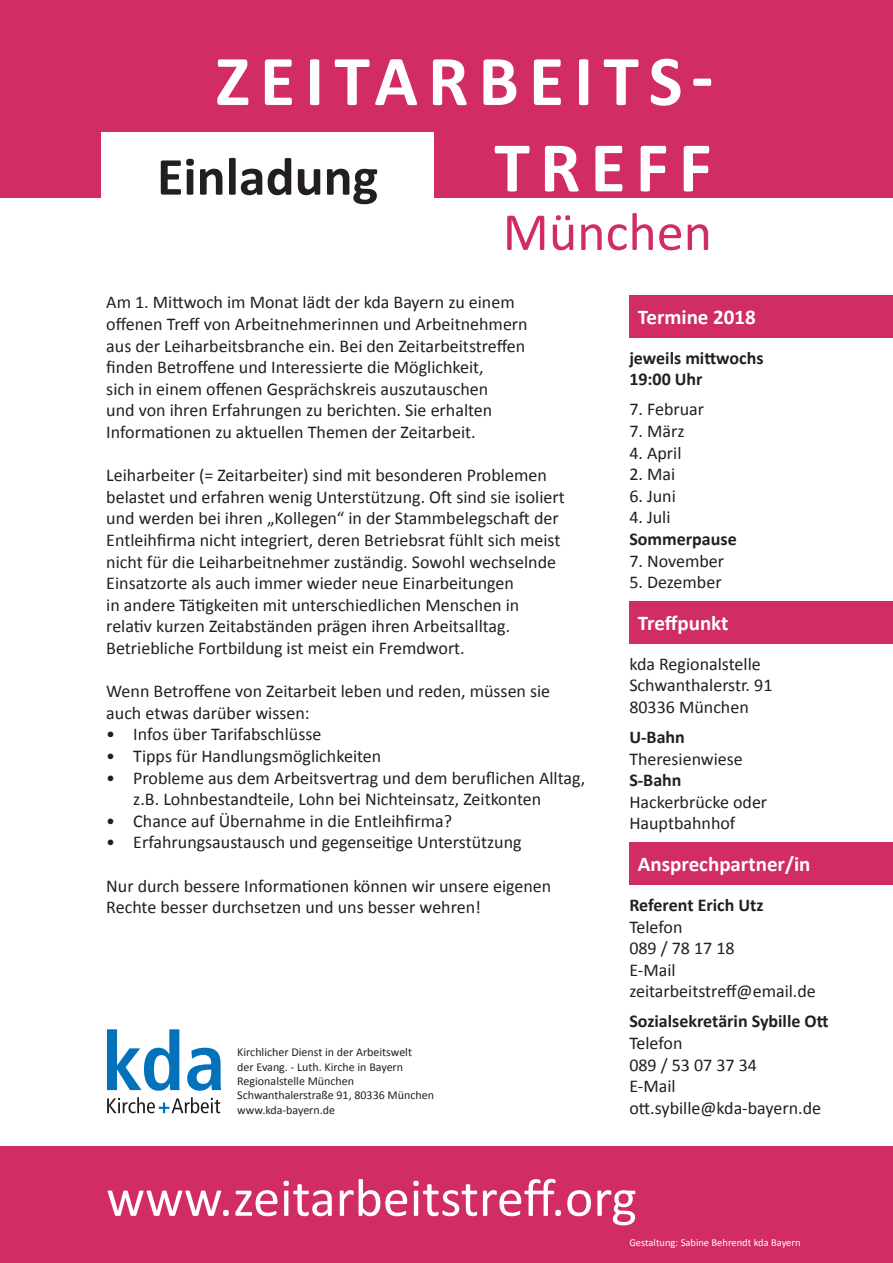
<style>
.page{position:relative;width:893px;height:1263px;background:#fff}
.page>*{position:absolute;margin:0;border:0;box-sizing:border-box;transform-origin:0 0}
.t1{font:700 72px "Calibri";letter-spacing:.14em;color:#fff}
.t2{font:54px "Calibri";color:#fff}
.t3{font:700 54px "Calibri";color:#231f20}
.t4{font:54px "Calibri";color:#d12c66}
.t5{font:700 21px "Calibri";color:#fff}
.t6{font:18px/21.6px "Calibri";color:#231f20}
.t7{font:700 18px "Calibri";color:#231f20}
.t8{font:12px "Calibri";color:#231f20}
.t9{font:10.5px "Calibri";color:#fff}
</style>
<div class="page">
<div style="left:0;top:1146px;width:893px;height:117px;background:#d12c66"></div>
<div style="left:0;top:0;width:893px;height:197px;background:#d12c66"></div>
<div style="left:101px;top:133px;width:333px;height:83px;background:#fff"></div>
<svg style="left:107px;top:1029px;width:73px;height:62px"></svg>
<svg style="left:187px;top:1048px;width:34px;height:43px"></svg>
<svg style="left:107px;top:1097px;width:113px;height:16px"></svg>
<div style="left:629px;top:295px;width:264px;height:42px;background:#d12c66"></div>
<div style="left:629px;top:601px;width:264px;height:42px;background:#d12c66"></div>
<div style="left:629px;top:842px;width:264px;height:43px;background:#d12c66"></div>
<p class="t1" style="left:215px;top:36px;width:499px">ZEITARBEITS-</p>
<p class="t1" style="left:494px;top:123px;width:219px">TREFF</p>
<p class="t4" style="left:503px;top:198px;width:211px">München</p>
<p class="t3" style="left:157px;top:143px;width:223px">Einladung</p>
<p class="t6" style="left:106px;top:291px;width:423px">Am 1. Mittwoch im Monat lädt der kda Bayern zu einem offenen Treff von Arbeitnehmerinnen und Arbeitnehmern aus der Leiharbeitsbranche ein. Bei den Zeitarbeitstreffen finden Betroffene und Interessierte die Möglichkeit,<br>sich in einem offenen Gesprächskreis auszutauschen<br>und von ihren Erfahrungen zu berichten. Sie erhalten Informationen zu aktuellen Themen der Zeitarbeit.</p>
<p class="t6" style="left:106px;top:463px;width:460px">Leiharbeiter (= Zeitarbeiter) sind mit besonderen Problemen belastet und erfahren wenig Unterstützung. Oft sind sie isoliert und werden bei ihren „Kollegen“ in der Stammbelegschaft der Entleihfirma nicht integriert, deren Betriebsrat fühlt sich meist nicht für die Leiharbeitnehmer zuständig. Sowohl wechselnde Einsatzorte als auch immer wieder neue Einarbeitungen<br>in andere Tätigkeiten mit unterschiedlichen Menschen in relativ kurzen Zeitabständen prägen ihren Arbeitsalltag.<br>Betriebliche Fortbildung ist meist ein Fremdwort.</p>
<p class="t6" style="left:106px;top:679px;width:445px">Wenn Betroffene von Zeitarbeit leben und reden, müssen sie auch etwas darüber wissen:</p>
<p class="t6" style="left:106px;top:723px;width:217px">• Infos über Tarifabschlüsse</p>
<p class="t6" style="left:106px;top:744px;width:277px">• Tipps für Handlungsmöglichkeiten</p>
<p class="t6" style="left:133px;top:766px;width:454px;text-indent:-27px">• Probleme aus dem Arbeitsvertrag und dem beruflichen Alltag, z.B. Lohnbestandteile, Lohn bei Nichteinsatz, Zeitkonten</p>
<p class="t6" style="left:106px;top:809px;width:347px">• Chance auf Übernahme in die Entleihfirma?</p>
<p class="t6" style="left:106px;top:831px;width:417px">• Erfahrungsaustausch und gegenseitige Unterstützung</p>
<p class="t6" style="left:106px;top:874px;width:447px">Nur durch bessere Informationen können wir unsere eigenen<br>Rechte besser durchsetzen und uns besser wehren!</p>
<p class="t8" style="left:237px;top:1045px;width:176px">Kirchlicher Dienst in der Arbeitswelt</p>
<p class="t8" style="left:237px;top:1059px;width:167px">der Evang. - Luth. Kirche in Bayern</p>
<p class="t8" style="left:237px;top:1074px;width:118px">Regionalstelle München</p>
<p class="t8" style="left:237px;top:1088px;width:198px">Schwanthalerstraße 91, 80336 München</p>
<p class="t8" style="left:237px;top:1102px;width:99px">www.kda-bayern.de</p>
<p class="t5" style="left:638px;top:304px;width:120px">Termine 2018</p>
<p class="t7" style="left:629px;top:346px;width:136px">jeweils mittwochs</p>
<p class="t7" style="left:629px;top:368px;width:75px">19:00 Uhr</p>
<p class="t6" style="left:629px;top:398px;width:76px">7. Februar</p>
<p class="t6" style="left:629px;top:419px;width:57px">7. März</p>
<p class="t6" style="left:629px;top:441px;width:54px">4. April</p>
<p class="t6" style="left:629px;top:462px;width:47px">2. Mai</p>
<p class="t6" style="left:629px;top:484px;width:48px">6. Juni</p>
<p class="t6" style="left:629px;top:506px;width:43px">4. Juli</p>
<p class="t7" style="left:629px;top:528px;width:109px">Sommerpause</p>
<p class="t6" style="left:629px;top:549px;width:96px">7. November</p>
<p class="t6" style="left:629px;top:570px;width:94px">5. Dezember</p>
<p class="t5" style="left:638px;top:610px;width:92px">Treffpunkt</p>
<p class="t6" style="left:629px;top:652px;width:133px">kda Regionalstelle</p>
<p class="t6" style="left:629px;top:674px;width:145px">Schwanthalerstr. 91</p>
<p class="t6" style="left:629px;top:695px;width:121px">80336 München</p>
<p class="t7" style="left:629px;top:726px;width:57px">U-Bahn</p>
<p class="t6" style="left:629px;top:747px;width:115px">Theresienwiese</p>
<p class="t7" style="left:629px;top:769px;width:54px">S-Bahn</p>
<p class="t6" style="left:629px;top:790px;width:139px">Hackerbrücke oder</p>
<p class="t6" style="left:629px;top:812px;width:108px">Hauptbahnhof</p>
<p class="t5" style="left:638px;top:851px;width:174px">Ansprechpartner/in</p>
<p class="t7" style="left:629px;top:894px;width:136px">Referent Erich Utz</p>
<p class="t6" style="left:629px;top:915px;width:55px">Telefon</p>
<p class="t6" style="left:629px;top:936px;width:107px">089 / 78 17 18</p>
<p class="t6" style="left:629px;top:958px;width:48px">E-Mail</p>
<p class="t6" style="left:629px;top:980px;width:188px">zeitarbeitstreff@email.de</p>
<p class="t7" style="left:629px;top:1010px;width:201px">Sozialsekretärin Sybille Ott</p>
<p class="t6" style="left:629px;top:1031px;width:55px">Telefon</p>
<p class="t6" style="left:629px;top:1053px;width:129px">089 / 53 07 37 34</p>
<p class="t6" style="left:629px;top:1075px;width:48px">E-Mail</p>
<p class="t6" style="left:629px;top:1096px;width:193px">ott.sybille@kda-bayern.de</p>
<p class="t2" style="left:106px;top:1164px;width:532px">www.zeitarbeitstreff.org</p>
<p class="t9" style="left:629px;top:1236px;width:173px">Gestaltung: Sabine Behrendt kda Bayern</p>
</div>
